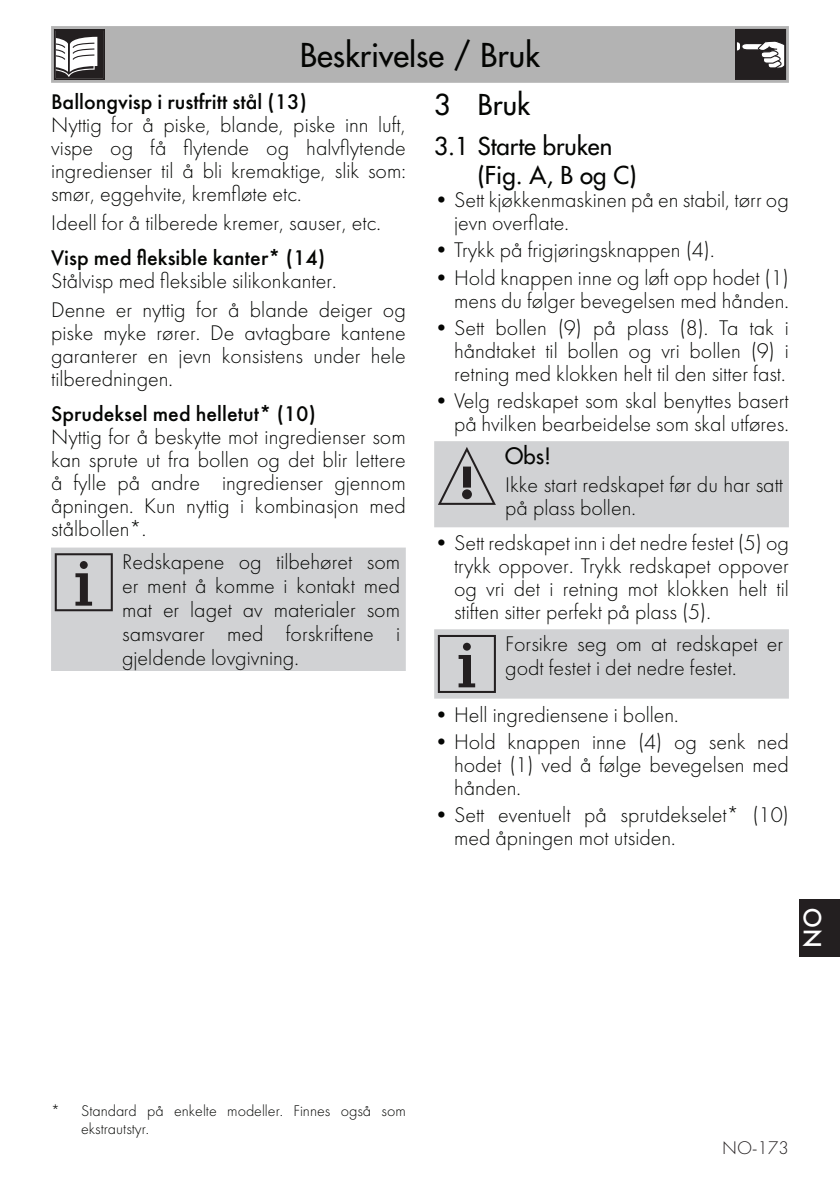
<style>
.page{position:relative;width:840px;height:1191px;background:#fff}
.page>*{position:absolute;margin:0;border:0;box-sizing:border-box;transform-origin:0 0}
.t1{font:32px "Futura";color:#040503}
.t2{font:28px "Futura";color:#040503}
.t3{font:500 26px "Futura";color:#fff}
.t4{font:24px/28.8px "Futura";color:#040503}
.Testo{font:300 22px/23px "Futura";color:#040503;text-align:justify}
.Avvertenze{font:300 22px/24px "Futura";color:#040503;text-align:justify}
.Titoletto{font:500 22px "Futura";color:#040503}
.Testo-2{font:22px "Futura";color:#040503}
.t5{font:300 19px "Futura";color:#231f20}
.Testo-3{font:300 16px/18px "Futura";color:#040503}
</style>
<div class="page">
<div style="left:799px;top:898px;width:40px;height:58px;background:#231f20"></div>
<div style="left:51px;top:26px;width:737px;height:57px;background:#b3b3b3"></div>
<svg style="left:54px;top:29px;width:51px;height:51px"></svg>
<svg style="left:734px;top:29px;width:51px;height:51px;background:#504d4e"></svg>
<div style="left:51px;top:547px;width:354px;height:124px;background:#d1d2d4"></div>
<svg style="left:55px;top:553px;width:58px;height:58px;background:#a8a7a9"></svg>
<div style="left:434px;top:441px;width:354px;height:86px;background:#d1d2d4"></div>
<div style="left:434px;top:629px;width:354px;height:69px;background:#d1d2d4"></div>
<h1 class="t1" style="left:300px;top:34px;width:241px">Beskrivelse / Bruk</h1>
<p class="Titoletto" style="left:51px;top:88px;width:257px">Ballongvisp i rustfritt stål (13)</p>
<p class="Testo" style="left:51px;top:113px;width:356px">Nyttig for å piske, blande, piske inn luft, vispe og få flytende og halvflytende ingredienser til å bli kremaktige, slik som: smør, eggehvite, kremfløte etc.</p>
<p class="Testo" style="left:51px;top:211px;width:331px">Ideell for å tilberede kremer, sauser, etc.</p>
<p class="Titoletto" style="left:51px;top:244px;width:275px">Visp med fleksible kanter* (14)</p>
<p class="Testo" style="left:51px;top:269px;width:287px">Stålvisp med fleksible silikonkanter.</p>
<p class="Testo" style="left:51px;top:298px;width:356px">Denne er nyttig for å blande deiger og piske myke rører. De avtagbare kantene garanterer en jevn konsistens under hele tilberedningen.</p>
<p class="Titoletto" style="left:51px;top:400px;width:266px">Sprudeksel med helletut* (10)</p>
<p class="Testo" style="left:51px;top:425px;width:356px">Nyttig for å beskytte mot ingredienser som kan sprute ut fra bollen og det blir lettere å fylle på andre ingredienser gjennom åpningen. Kun nyttig i kombinasjon med stålbollen*.</p>
<p class="Avvertenze" style="left:122px;top:550px;width:279px">Redskapene og tilbehøret som er ment å komme i kontakt med mat er laget av materialer som samsvarer med forskriftene i gjeldende lovgivning.</p>
<p class="t2" style="left:434px;top:87px;width:97px">3 Bruk</p>
<p class="t4" style="left:477px;top:132px;width:160px;text-indent:-44px">3.1 Starte bruken (Fig. A, B og C)</p>
<p class="Testo" style="left:454px;top:188px;width:336px;text-indent:-20px">• Sett kjøkkenmaskinen på en stabil, tørr og jevn overflate.</p>
<p class="Testo" style="left:434px;top:239px;width:282px">• Trykk på frigjøringsknappen (4).</p>
<p class="Testo" style="left:434px;top:266px;width:356px;text-align:right">• Hold knappen inne og løft opp hodet (1) mens du følger bevegelsen med hånden.</p>
<p class="Testo" style="left:454px;top:316px;width:336px;text-indent:-20px">• Sett bollen (9) på plass (8). Ta tak i håndtaket til bollen og vri bollen (9) i retning med klokken helt til den sitter fast.</p>
<p class="Testo" style="left:434px;top:389px;width:356px;text-align:right">• Velg redskapet som skal benyttes basert på hvilken bearbeidelse som skal utføres.</p>
<p class="Testo-2" style="left:505px;top:442px;width:47px">Obs!</p>
<p class="Testo" style="left:505px;top:473px;width:279px">Ikke start redskapet før du har satt på plass bollen.</p>
<p class="Testo" style="left:454px;top:531px;width:336px;text-indent:-20px">• Sett redskapet inn i det nedre festet (5) og trykk oppover. Trykk redskapet oppover og vri det i retning mot klokken helt til stiften sitter perfekt på plass (5).</p>
<p class="Avvertenze" style="left:505px;top:632px;width:279px">Forsikre seg om at redskapet er godt festet i det nedre festet.</p>
<p class="Testo" style="left:434px;top:703px;width:246px">• Hell ingrediensene i bollen.</p>
<p class="Testo" style="left:454px;top:730px;width:336px;text-indent:-20px">• Hold knappen inne (4) og senk ned hodet (1) ved å følge bevegelsen med hånden.</p>
<p class="Testo" style="left:454px;top:803px;width:336px;text-indent:-20px">• Sett eventuelt på sprutdekselet* (10) med åpningen mot utsiden.</p>
<p class="t3" style="left:796px;top:947px;width:41px;rotate:-90deg">NO</p>
<p class="Testo-3" style="left:81px;top:1102px;width:326px;text-indent:-30px">* Standard på enkelte modeller. Finnes også som ekstrautstyr.</p>
<p class="t5" style="left:721px;top:1136px;width:68px">NO-173</p>
</div>
